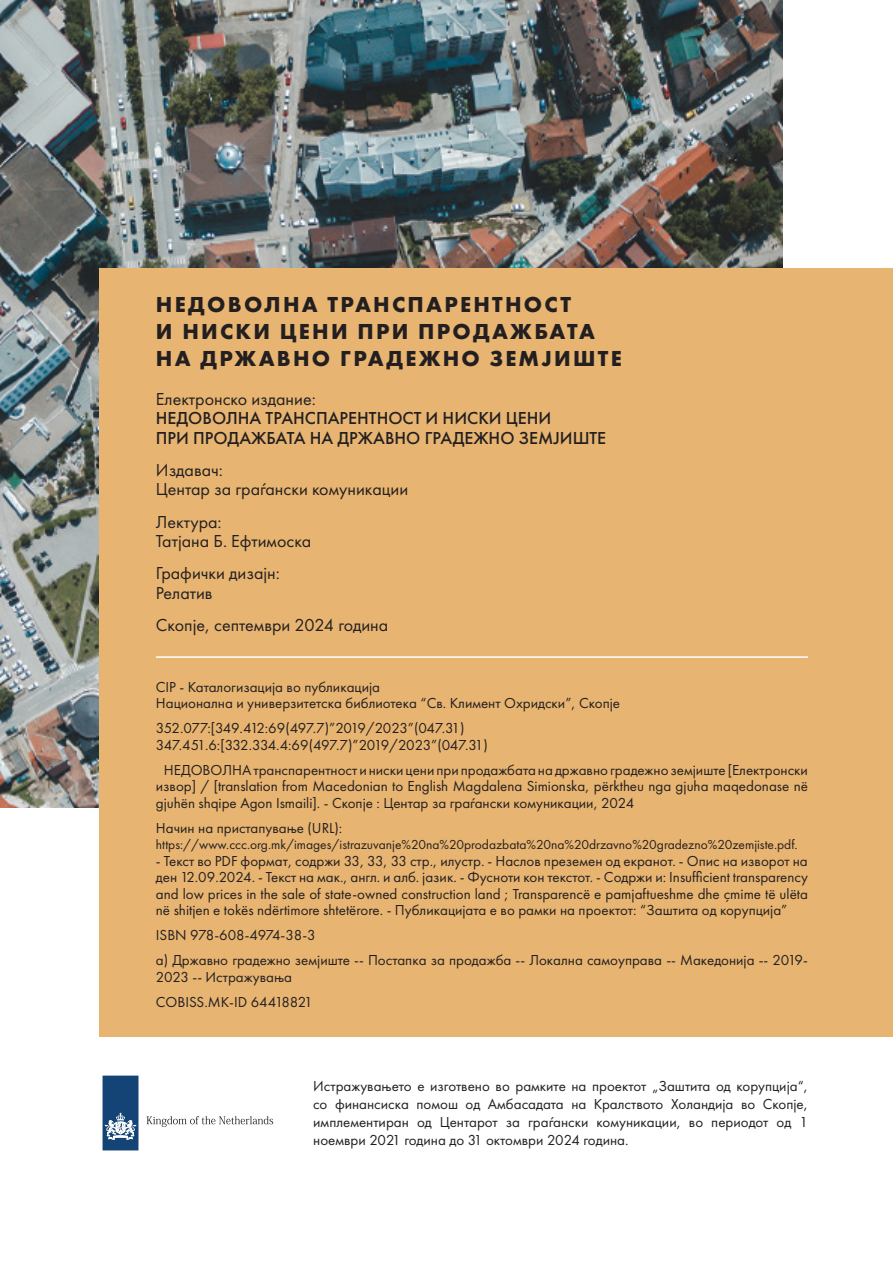
<style>
.page{position:relative;width:893px;height:1263px;background:#fff}
.page>*{position:absolute;margin:0;border:0;box-sizing:border-box;transform-origin:0 0}
.t1{font:700 22.5px "Futura PT";letter-spacing:.1em;color:#231f20}
.t2{font:18px/19.5px "Futura PT";color:#231f20}
.t3{font:500 18px "Futura PT";color:#231f20}
.t4{font:15px/16.5px "Futura PT";color:#231f20;text-align:justify}
.t5{font:15px "Futura PT";letter-spacing:-.035em;color:#231f20}
.t6{font:13.5px "Futura PT";color:#231f20}
</style>
<div class="page">
<img style="left:0;top:0;width:782px;height:808px">
<div style="left:100px;top:268px;width:793px;height:768px;background:#e7b471"></div>
<svg style="left:102px;top:1075px;width:172px;height:76px"></svg>
<img style="left:107px;top:1115px;width:26px;height:16px">
<hr style="left:156px;top:656px;width:652px;height:2px;background:#fff">
<p class="t1" style="left:156px;top:290px;width:417px">НЕДОВОЛНА ТРАНСПАРЕНТНОСТ</p>
<p class="t1" style="left:156px;top:317px;width:441px">И НИСКИ ЦЕНИ ПРИ ПРОДАЖБАТА</p>
<p class="t1" style="left:156px;top:344px;width:467px">НА ДРЖАВНО ГРАДЕЖНО ЗЕМЈИШТЕ</p>
<p class="t2" style="left:156px;top:389px;width:161px">Електронско издание:</p>
<p class="t3" style="left:156px;top:407px;width:397px">НЕДОВОЛНА ТРАНСПАРЕНТНОСТ И НИСКИ ЦЕНИ</p>
<p class="t3" style="left:156px;top:427px;width:452px">ПРИ ПРОДАЖБАТА НА ДРЖАВНО ГРАДЕЖНО ЗЕМЈИШТЕ</p>
<p class="t2" style="left:156px;top:460px;width:254px">Издавач:<br>Центар за граѓански комуникации</p>
<p class="t2" style="left:156px;top:512px;width:157px">Лектура:<br>Татјана Б. Ефтимоска</p>
<p class="t2" style="left:156px;top:564px;width:125px">Графички дизајн:</p>
<p class="t2" style="left:156px;top:583px;width:58px">Релатив</p>
<p class="t2" style="left:156px;top:615px;width:234px">Скопје, септември 2024 година</p>
<p class="t4" style="left:156px;top:678px;width:226px">CIP - Каталогизација во публикација</p>
<p class="t4" style="left:156px;top:695px;width:466px">Национална и универзитетска библиотека “Св. Климент Охридски”, Скопје</p>
<p class="t5" style="left:156px;top:719px;width:310px">352.077:[349.412:69(497.7)”2019/2023”(047.31)</p>
<p class="t5" style="left:156px;top:736px;width:333px">347.451.6:[332.334.4:69(497.7)”2019/2023”(047.31)</p>
<p class="t4" style="left:156px;top:761px;width:654px;text-indent:8px">НЕДОВОЛНА транспарентност и ниски цени при продажбата на државно градежно земјиште [Електронски извор] / [translation from Macedonian to English Magdalena Simionska, përktheu nga gjuha maqedonase në gjuhën shqipe Agon Ismaili]. - Скопје : Центар за граѓански комуникации, 2024</p>
<p class="t4" style="left:156px;top:819px;width:188px">Начин на пристапување (URL):</p>
<p class="t6" style="left:156px;top:837px;width:643px">https://www.ccc.org.mk/images/istrazuvanje%20na%20prodazbata%20na%20drzavno%20gradezno%20zemjiste.pdf.</p>
<p class="t4" style="left:156px;top:852px;width:654px">- Текст во PDF формат, содржи 33, 33, 33 стр., илустр. - Наслов преземен од екранот. - Опис на изворот на ден 12.09.2024. - Текст на мак., англ. и алб. јазик. - Фусноти кон текстот. - Содржи и: Insufficient transparency and low prices in the sale of state-owned construction land ; Transparencë e pamjaftueshme dhe çmime të ulëta në shitjen e tokës ndërtimore shtetërore. - Публикацијата е во рамки на проектот: “Заштита од корупција”</p>
<p class="t4" style="left:156px;top:927px;width:161px">ISBN 978-608-4974-38-3</p>
<p class="t4" style="left:156px;top:952px;width:653px">а) Државно градежно земјиште -- Постапка за продажба -- Локална самоуправа -- Македонија -- 2019-<br>2023 -- Истражувања</p>
<p class="t4" style="left:156px;top:993px;width:158px">COBISS.MK-ID 64418821</p>
<p class="t4" style="left:313px;top:1076px;width:496px;line-height:18px">Истражувањето е изготвено во рамките на проектот „Заштита од корупција“, со финансиска помош од Амбасадата на Кралството Холандија во Скопје, имплементиран од Центарот за граѓански комуникации, во периодот од 1 ноември 2021 година до 31 октомври 2024 година.</p>
</div>
